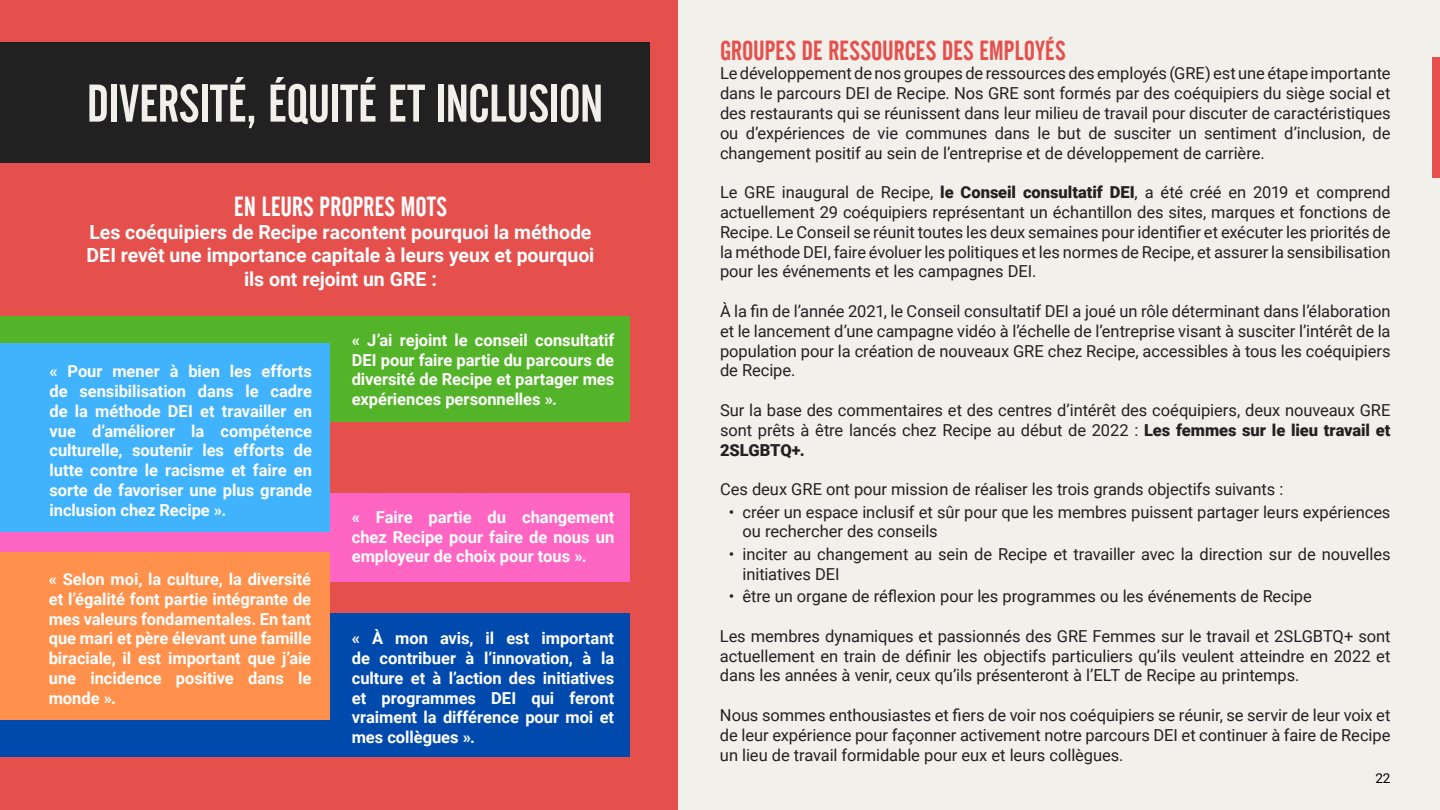
<style>
.page{position:relative;width:1440px;height:810px;background:#f2f0eb}
.page>*{position:absolute;margin:0;border:0;box-sizing:border-box;transform-origin:0 0}
.t1{font:52.5px "Alternate Gothic No 2 BT";letter-spacing:-.015em;color:#f2f0eb}
.t2{font:27px "Alternate Gothic No 2 BT";letter-spacing:-.005em;color:#e5504d}
.t3{font:27px "Alternate Gothic No 2 BT";letter-spacing:-.005em;color:#fff}
.t4{font:700 19.5px/23.4px "Roboto";letter-spacing:-.005em;color:#fff;text-align:center}
.t5{font:16.5px/19.8px "Roboto";letter-spacing:-.005em;color:#222;text-align:justify}
.t6{font:700 16.5px/19.8px "Roboto";color:#fff;text-align:justify}
.t7{font:13.5px "Roboto";color:#000}
.s1{font-weight:900}
</style>
<div class="page">
<div style="left:0;top:0;width:678px;height:810px;background:#e5504d"></div>
<div style="left:0;top:43px;width:650px;height:120px;background:#212121"></div>
<div style="left:1432px;top:57px;width:8px;height:120px;background:#e5504d"></div>
<div style="left:0;top:614px;width:630px;height:144px;background:#004aad"></div>
<div style="left:0;top:494px;width:630px;height:88px;background:#ff65c3"></div>
<div style="left:0;top:552px;width:330px;height:168px;background:#ff914c"></div>
<div style="left:0;top:316px;width:630px;height:106px;background:#53b429"></div>
<div style="left:0;top:344px;width:330px;height:188px;background:#41b3fc"></div>
<h1 class="t1" style="left:86px;top:74px;width:519px">DIVERSITÉ, ÉQUITÉ ET INCLUSION</h1>
<h2 class="t3" style="left:234px;top:191px;width:215px">EN LEURS PROPRES MOTS</h2>
<p class="t4" style="left:87px;top:220px;width:509px">Les coéquipiers de Recipe racontent pourquoi la méthode<br>DEI revêt une importance capitale à leurs yeux et pourquoi ils ont rejoint un GRE :</p>
<p class="t6" style="left:50px;top:361px;width:264px">« Pour mener à bien les efforts de sensibilisation dans le cadre de la méthode DEI et travailler en vue d’améliorer la compétence culturelle, soutenir les efforts de lutte contre le racisme et faire en sorte de favoriser une plus grande inclusion chez Recipe ».</p>
<p class="t6" style="left:49px;top:569px;width:264px">« Selon moi, la culture, la diversité et l’égalité font partie intégrante de mes valeurs fondamentales. En tant que mari et père élevant une famille biraciale, il est important que j’aie une incidence positive dans le monde ».</p>
<p class="t6" style="left:352px;top:329px;width:264px">« J’ai rejoint le conseil consultatif DEI pour faire partie du parcours de diversité de Recipe et partager mes expériences personnelles ».</p>
<p class="t6" style="left:352px;top:506px;width:264px">« Faire partie du changement chez Recipe pour faire de nous un employeur de choix pour tous ».</p>
<p class="t6" style="left:352px;top:628px;width:264px">« À mon avis, il est important de contribuer à l’innovation, à la culture et à l’action des initiatives et programmes DEI qui feront vraiment la différence pour moi et mes collègues ».</p>
<h2 class="t2" style="left:720px;top:35px;width:347px">GROUPES DE RESSOURCES DES EMPLOYÉS</h2>
<p class="t5" style="left:720px;top:63px;width:672px">Le développement de nos groupes de ressources des employés (GRE) est une étape importante dans le parcours DEI de Recipe. Nos GRE sont formés par des coéquipiers du siège social et des restaurants qui se réunissent dans leur milieu de travail pour discuter de caractéristiques ou d’expériences de vie communes dans le but de susciter un sentiment d’inclusion, de changement positif au sein de l’entreprise et de développement de carrière.</p>
<p class="t5" style="left:720px;top:182px;width:672px">Le GRE inaugural de Recipe, <span class="s1">le Conseil consultatif DEI</span>, a été créé en 2019 et comprend actuellement 29 coéquipiers représentant un échantillon des sites, marques et fonctions de Recipe. Le Conseil se réunit toutes les deux semaines pour identifier et exécuter les priorités de la méthode DEI, faire évoluer les politiques et les normes de Recipe, et assurer la sensibilisation pour les événements et les campagnes DEI.</p>
<p class="t5" style="left:720px;top:301px;width:672px">À la fin de l’année 2021, le Conseil consultatif DEI a joué un rôle déterminant dans l’élaboration et le lancement d’une campagne vidéo à l’échelle de l’entreprise visant à susciter l’intérêt de la population pour la création de nouveaux GRE chez Recipe, accessibles à tous les coéquipiers de Recipe.</p>
<p class="t5" style="left:720px;top:400px;width:672px">Sur la base des commentaires et des centres d’intérêt des coéquipiers, deux nouveaux GRE sont prêts à être lancés chez Recipe au début de 2022 : <span class="s1">Les femmes sur le lieu travail et 2SLGBTQ+.</span></p>
<p class="t5" style="left:720px;top:479px;width:565px">Ces deux GRE ont pour mission de réaliser les trois grands objectifs suivants :</p>
<p class="t5" style="left:742px;top:501px;width:650px;text-indent:-13px">• créer un espace inclusif et sûr pour que les membres puissent partager leurs expériences ou rechercher des conseils</p>
<p class="t5" style="left:742px;top:544px;width:650px;text-indent:-13px">• inciter au changement au sein de Recipe et travailler avec la direction sur de nouvelles initiatives DEI</p>
<p class="t5" style="left:729px;top:586px;width:584px">• être un organe de réflexion pour les programmes ou les événements de Recipe</p>
<p class="t5" style="left:720px;top:625px;width:672px">Les membres dynamiques et passionnés des GRE Femmes sur le travail et 2SLGBTQ+ sont actuellement en train de définir les objectifs particuliers qu’ils veulent atteindre en 2022 et dans les années à venir, ceux qu’ils présenteront à l’ELT de Recipe au printemps.</p>
<p class="t5" style="left:720px;top:705px;width:672px">Nous sommes enthousiastes et fiers de voir nos coéquipiers se réunir, se servir de leur voix et de leur expérience pour façonner activement notre parcours DEI et continuer à faire de Recipe un lieu de travail formidable pour eux et leurs collègues.</p>
<p class="t7" style="left:1375px;top:769px;width:17px">22</p>
</div>
